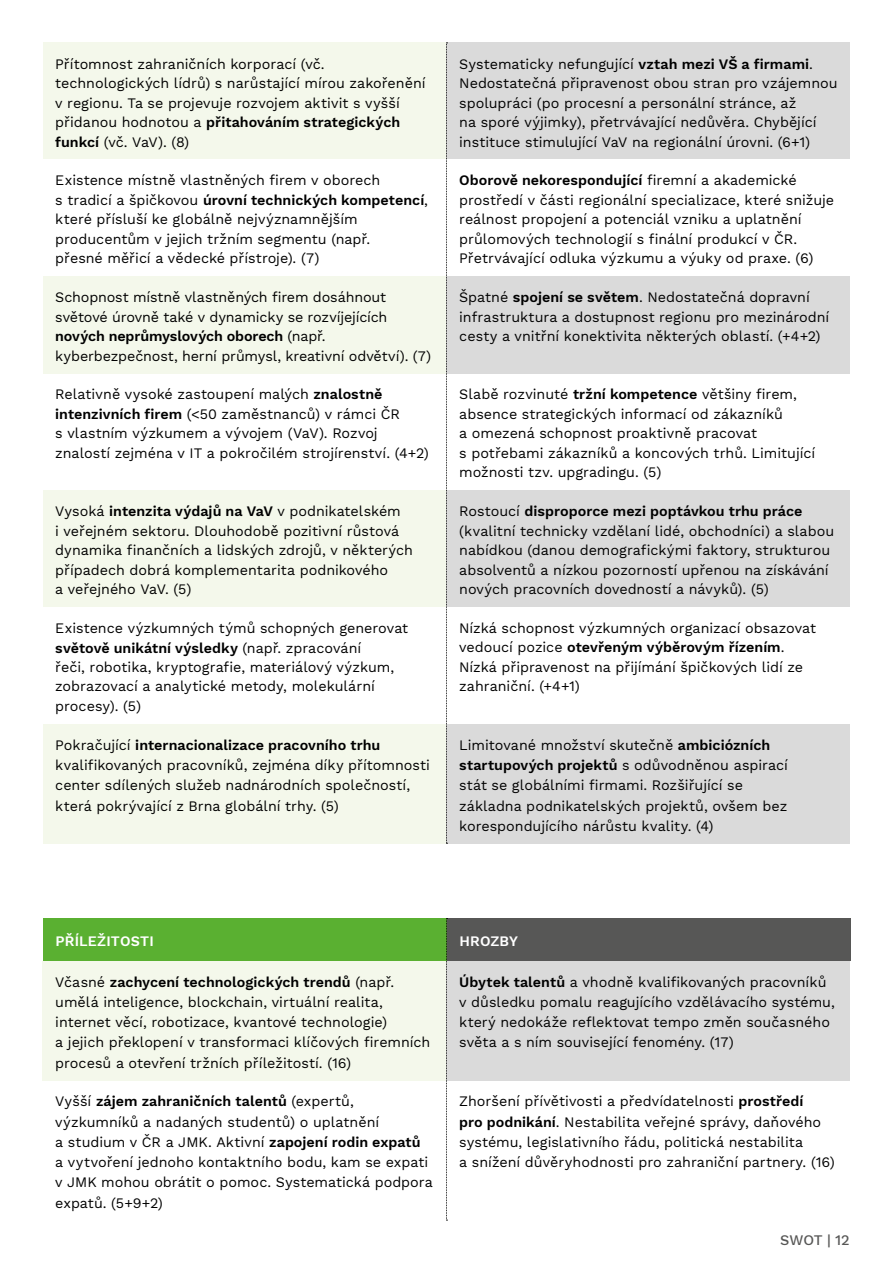
<style>
.page{position:relative;width:893px;height:1263px;background:#fff}
.page>*{position:absolute;margin:0;border:0;box-sizing:border-box;transform-origin:0 0}
.t1{font:500 14.4px "Work Sans";letter-spacing:-.005em;color:#575756}
.t2{font:14.25px/19.5px "Work Sans";color:#000}
.t3{font:600 14.25px "Work Sans";letter-spacing:.01em;color:#fff}
.s1{font-weight:600}
</style>
<div class="page">
<div style="left:43px;top:43px;width:403px;height:116px;background:#f4f8eb"></div>
<div style="left:43px;top:276px;width:403px;height:97px;background:#f4f8eb"></div>
<div style="left:43px;top:490px;width:403px;height:117px;background:#f4f8eb"></div>
<div style="left:43px;top:724px;width:403px;height:119px;background:#f4f8eb"></div>
<div style="left:446px;top:43px;width:404px;height:116px;background:#dadada"></div>
<div style="left:446px;top:276px;width:404px;height:97px;background:#dadada"></div>
<div style="left:446px;top:490px;width:404px;height:117px;background:#dadada"></div>
<div style="left:446px;top:724px;width:404px;height:119px;background:#dadada"></div>
<div style="left:43px;top:961px;width:403px;height:119px;background:#f4f8eb"></div>
<div style="left:446px;top:961px;width:404px;height:119px;background:#dadada"></div>
<div style="left:43px;top:918px;width:404px;height:43px;background:#5ab031"></div>
<div style="left:447px;top:918px;width:404px;height:43px;background:#575756"></div>
<svg style="left:446px;top:43px;width:1px;height:801px"></svg>
<svg style="left:446px;top:918px;width:1px;height:303px"></svg>
<p class="t2" style="left:55px;top:55px;width:372px">Přítomnost zahraničních korporací (vč. technologických lídrů) s narůstající mírou zakořenění v regionu. Ta se projevuje rozvojem aktivit s vyšší přidanou hodnotou a <span class="s1">přitahováním strategických funkcí</span> (vč. VaV). (8)</p>
<p class="t2" style="left:55px;top:171px;width:374px">Existence místně vlastněných firem v oborech<br>s tradicí a špičkovou <span class="s1">úrovní technických kompetencí</span>, které přísluší ke globálně nejvýznamnějším producentům v jejich tržním segmentu (např.<br>přesné měřicí a vědecké přístroje). (7)</p>
<p class="t2" style="left:55px;top:288px;width:377px">Schopnost místně vlastněných firem dosáhnout světové úrovně také v dynamicky se rozvíjejících <span class="s1">nových neprůmyslových oborech</span> (např. kyberbezpečnost, herní průmysl, kreativní odvětví). (7)</p>
<p class="t2" style="left:55px;top:385px;width:375px">Relativně vysoké zastoupení malých <span class="s1">znalostně intenzivních firem</span> (&lt;50 zaměstnanců) v rámci ČR<br>s vlastním výzkumem a vývojem (VaV). Rozvoj znalostí zejména v IT a pokročilém strojírenství. (4+2)</p>
<p class="t2" style="left:55px;top:502px;width:359px">Vysoká <span class="s1">intenzita výdajů na VaV</span> v podnikatelském<br>i veřejném sektoru. Dlouhodobě pozitivní růstová dynamika finančních a lidských zdrojů, v některých případech dobrá komplementarita podnikového<br>a veřejného VaV. (5)</p>
<p class="t2" style="left:55px;top:619px;width:354px">Existence výzkumných týmů schopných generovat <span class="s1">světově unikátní výsledky</span> (např. zpracování<br>řeči, robotika, kryptografie, materiálový výzkum, zobrazovací a analytické metody, molekulární procesy). (5)</p>
<p class="t2" style="left:55px;top:735px;width:376px;line-height:20.2px">Pokračující <span class="s1">internacionalizace pracovního trhu </span>kvalifikovaných pracovníků, zejména díky přítomnosti center sdílených služeb nadnárodních společností, která pokrývající z Brna globální trhy. (5)</p>
<p class="t2" style="left:459px;top:55px;width:380px">Systematicky nefungující <span class="s1">vztah mezi VŠ a firmami</span>.<br>Nedostatečná připravenost obou stran pro vzájemnou spolupráci (po procesní a personální stránce, až<br>na sporé výjimky), přetrvávající nedůvěra. Chybějící instituce stimulující VaV na regionální úrovni. (6+1)</p>
<p class="t2" style="left:459px;top:171px;width:376px"><span class="s1">Oborově nekorespondující</span> firemní a akademické prostředí v části regionální specializace, které snižuje reálnost propojení a potenciál vzniku a uplatnění průlomových technologií s finální produkcí v ČR.<br>Přetrvávající odluka výzkumu a výuky od praxe. (6)</p>
<p class="t2" style="left:459px;top:288px;width:372px">Špatné <span class="s1">spojení se světem</span>. Nedostatečná dopravní infrastruktura a dostupnost regionu pro mezinárodní cesty a vnitřní konektivita některých oblastí. (+4+2)</p>
<p class="t2" style="left:459px;top:385px;width:357px">Slabě rozvinuté <span class="s1">tržní kompetence</span> většiny firem, absence strategických informací od zákazníků<br>a omezená schopnost proaktivně pracovat<br>s potřebami zákazníků a koncových trhů. Limitující možnosti tzv. upgradingu. (5)</p>
<p class="t2" style="left:459px;top:502px;width:376px">Rostoucí <span class="s1">disproporce mezi poptávkou trhu práce </span>(kvalitní technicky vzdělaní lidé, obchodníci) a slabou nabídkou (danou demografickými faktory, strukturou absolventů a nízkou pozorností upřenou na získávání nových pracovních dovedností a návyků). (5)</p>
<p class="t2" style="left:459px;top:619px;width:358px">Nízká schopnost výzkumných organizací obsazovat vedoucí pozice <span class="s1">otevřeným výběrovým řízením</span>.<br>Nízká připravenost na přijímání špičkových lidí ze zahraniční. (+4+1)</p>
<p class="t2" style="left:459px;top:735px;width:330px;line-height:20.2px">Limitované množství skutečně <span class="s1">ambiciózních startupových projektů</span> s odůvodněnou aspirací stát se globálními firmami. Rozšiřující se základna podnikatelských projektů, ovšem bez korespondujícího nárůstu kvality. (4)</p>
<p class="t3" style="left:56px;top:933px;width:100px">PŘÍLEŽITOSTI</p>
<p class="t3" style="left:460px;top:933px;width:60px">HROZBY</p>
<p class="t2" style="left:55px;top:972px;width:377px;line-height:20.2px">Včasné <span class="s1">zachycení technologických trendů</span> (např. umělá inteligence, blockchain, virtuální realita, internet věcí, robotizace, kvantové technologie)<br>a jejich překlopení v transformaci klíčových firemních procesů a otevření tržních příležitostí. (16)</p>
<p class="t2" style="left:55px;top:1092px;width:379px;line-height:20.2px">Vyšší <span class="s1">zájem zahraničních talentů</span> (expertů, výzkumníků a nadaných studentů) o uplatnění<br>a studium v ČR a JMK. Aktivní <span class="s1">zapojení rodin expatů<br></span>a vytvoření jednoho kontaktního bodu, kam se expati v JMK mohou obrátit o pomoc. Systematická podpora expatů. (5+9+2)</p>
<p class="t2" style="left:459px;top:972px;width:377px;line-height:20.2px"><span class="s1">Úbytek talentů</span> a vhodně kvalifikovaných pracovníků v důsledku pomalu reagujícího vzdělávacího systému, který nedokáže reflektovat tempo změn současného světa a s ním související fenomény. (17)</p>
<p class="t2" style="left:459px;top:1092px;width:377px;line-height:20.2px">Zhoršení přívětivosti a předvídatelnosti <span class="s1">prostředí<br>pro podnikání</span>. Nestabilita veřejné správy, daňového systému, legislativního řádu, politická nestabilita<br>a snížení důvěryhodnosti pro zahraniční partnery. (16)</p>
<p class="t1" style="left:780px;top:1231px;width:71px">SWOT | 12</p>
</div>
